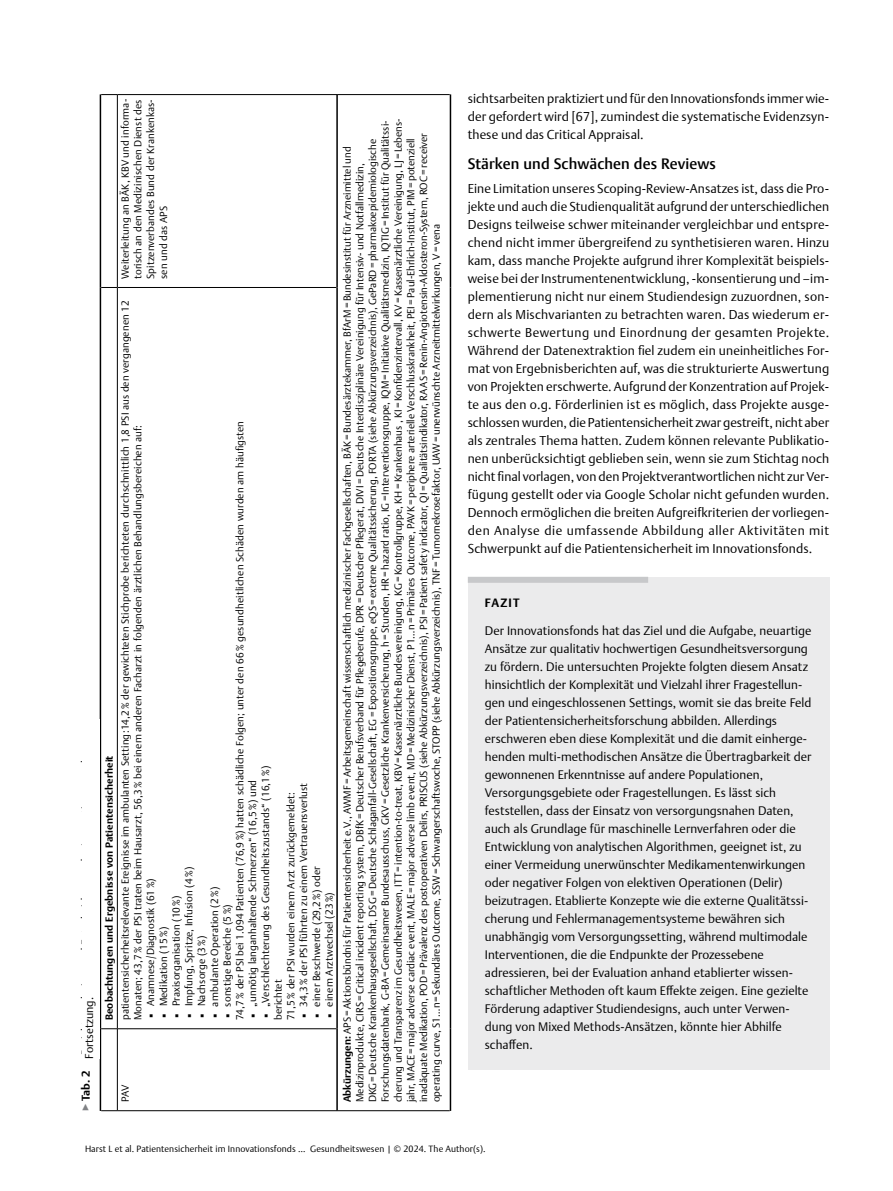
<style>
.page{position:relative;width:893px;height:1191px;background:#fff}
.page>*{position:absolute;margin:0;border:0;box-sizing:border-box;transform-origin:0 0}
.t1{font:500 15px "Thieme Argo 2011";letter-spacing:.01em;color:#000}
.t2{font:300 12.75px/18px "Thieme Argo 2011";letter-spacing:.01em;color:#000;text-align:justify}
.t3{font:300 12.3px/18px "Thieme Argo 2011";letter-spacing:.005em;color:#000}
.t4{font:700 12px "Thieme Argo 2011";color:#000}
.t5{font:300 11.25px "Thieme Argo 2011";color:#000}
.t6{font:700 11.25px "Thieme Argo 2011";color:#000}
.t7{font:300 10.2px/12.8px "Thieme Argo 2011";color:#000}
.t8{font:700 10.2px "Thieme Argo 2011";letter-spacing:.01em;color:#000}
.t9{font:300 9px "Thieme Argo 2011";letter-spacing:.01em;color:#000}
.s1{font-weight:300;color:#808285}
.s2{font-weight:700}
</style>
<div class="page">
<div style="left:468px;top:577px;width:361px;height:492px;background:#ebebec"></div>
<div style="left:468px;top:577px;width:180px;height:6px;background:#c7c8ca"></div>
<svg style="left:99px;top:95px;width:351px;height:1015px"></svg>
<hr style="left:100px;top:1028px;width:1px;height:82px;background:#000">
<hr style="left:100px;top:287px;width:1px;height:741px;background:#000">
<hr style="left:100px;top:94px;width:1px;height:193px;background:#000">
<svg style="left:101px;top:1110px;width:16px;height:1px"></svg>
<svg style="left:101px;top:1028px;width:16px;height:1px"></svg>
<svg style="left:101px;top:287px;width:16px;height:1px"></svg>
<svg style="left:101px;top:94px;width:16px;height:1px"></svg>
<hr style="left:117px;top:1028px;width:1px;height:82px;background:#000">
<hr style="left:117px;top:1110px;width:220px;height:1px;background:#000">
<hr style="left:117px;top:287px;width:1px;height:741px;background:#000">
<hr style="left:118px;top:1028px;width:218px;height:1px;background:#000">
<hr style="left:117px;top:95px;width:1px;height:192px;background:#000">
<hr style="left:118px;top:287px;width:218px;height:1px;background:#000">
<hr style="left:117px;top:94px;width:220px;height:1px;background:#000">
<hr style="left:336px;top:1028px;width:2px;height:82px;background:#000">
<hr style="left:336px;top:287px;width:2px;height:741px;background:#000">
<hr style="left:336px;top:95px;width:2px;height:192px;background:#000">
<hr style="left:450px;top:1028px;width:1px;height:82px;background:#000">
<hr style="left:450px;top:287px;width:1px;height:741px;background:#000">
<hr style="left:450px;top:94px;width:1px;height:193px;background:#000">
<hr style="left:337px;top:1110px;width:113px;height:1px;background:#000">
<hr style="left:337px;top:94px;width:113px;height:1px;background:#000">
<div style="left:83px;top:719px;width:17px;height:339px;background:#fff"></div>
<p class="t5" style="left:82px;top:1058px;width:63px;rotate:-90deg">Fortsetzung.</p>
<p class="t6" style="left:78px;top:1110px;width:41px;rotate:-90deg"><span class="s1">▶</span>Tab. 2</p>
<p class="t7" style="left:119px;top:279px;width:182px;text-align:justify;rotate:-90deg">Weiterleitung an BÄK, KBV und informa&shy;torisch an den Medizinischen Dienst des Spitzenverbandes Bund der Krankenkas&shy;sen und das APS</p>
<p class="t7" style="left:340px;top:1102px;width:985px;rotate:-90deg"><span class="s2">Abkürzungen:</span> APS=Aktionsbündnis für Patientensicherheit e.V., AWMF=Arbeitsgemeinschaft wissenschaftlich medizinischer Fachgesellschaften, BÄK=Bundesärztekammer, BfArM=Bundesinstitut für Arzneimittel und Medizinprodukte, CIRS=Critical incident reporting system, DBfK=Deutscher Berufsverband für Pflegeberufe, DPR=Deutscher Pflegerat, DIVI=Deutsche Interdisziplinäre Vereinigung für Intensiv- und Notfallmedizin, DKG=Deutsche Krankenhausgesellschaft, DSG=Deutsche Schlaganfall-Gesellschaft, EG=Expositionsgruppe, eQS=externe Qualitätssicherung, FORTA (siehe Abkürzungsverzeichnis), GePaRD=pharmakoepidemiologische Forschungsdatenbank, G-BA=Gemeinsamer Bundesausschuss, GKV=Gesetzliche Krankenversicherung, h=Stunden, HR=hazard ratio, IG=Interventionsgruppe, IQM=Initiative Qualitätsmedizin, IQTIG=Institut für Qualitätssi&shy;cherung und Transparenz im Gesundheitswesen, ITT=intention-to-treat, KBV=Kassenärztliche Bundesvereinigung, KG=Kontrollgruppe, KH=Krankenhaus , KI=Konfidenzintervall, KV=Kassenärztliche Vereinigung, LJ=Lebens&shy;jahr, MACE=major adverse cardiac event, MALE=major adverse limb event, MD=Medizinischer Dienst, P1…n=Primäres Outcome, PAVK=periphere arterielle Verschlusskrankheit, PEI=Paul-Ehrlich-Institut, PIM=potenziell inadäquate Medikation, POD=Prävalenz des postoperativen Delirs, PRISCUS (siehe Abkürzungsverzeichnis), PSI=Patient safety indicator, QI=Qualitätsindikator, RAAS=Renin-Angiotensin-Aldosteron-System, ROC=receiver operating curve, S1…n=Sekundäres Outcome, SSW=Schwangerschaftswoche, STOPP (siehe Abkürzungsverzeichnis), TNF=Tumornekrosefaktor, UAW=unerwünschte Arzneitmittelwirkungen, V=vena</p>
<p class="t7" style="left:119px;top:1020px;width:721px;rotate:-90deg">patientensicherheitsrelevante Ereignisse im ambulanten Setting:14,2% der gewichteten Stichprobe berichteten durchschnittlich 1,8 PSI aus den vergangenen 12<br>Monaten; 43,7% der PSI traten beim Hausarzt, 56,3% bei einem anderen Facharzt in folgenden ärztlichen Behandlungsbereichen auf:</p>
<p class="t7" style="left:221px;top:1020px;width:601px;rotate:-90deg">▪ sonstige Bereiche (5%)<br>74,7% der PSI bei 1.094 Patienten (76,9%) hatten schädliche Folgen; unter den 66% gesundheitlichen Schäden wurden am häufigsten</p>
<p class="t8" style="left:102px;top:1020px;width:266px;rotate:-90deg">Beobachtungen und Ergebnisse von Patientensicherheit</p>
<p class="t7" style="left:259px;top:1020px;width:256px;rotate:-90deg">▪ „Verschlechterung des Gesundheitszustands“ (16,1%) berichtet<br>71,5% der PSI wurden einem Arzt zurückgemeldet:</p>
<p class="t7" style="left:246px;top:1020px;width:242px;rotate:-90deg">▪ „unnötig langanhaltende Schmerzen“ (16,5%) und</p>
<p class="t7" style="left:297px;top:1020px;width:239px;rotate:-90deg">▪ 34,3% der PSI führten zu einem Vertrauensverlust</p>
<p class="t7" style="left:310px;top:1020px;width:155px;rotate:-90deg">▪ einer Beschwerde (29,2%) oder</p>
<p class="t7" style="left:182px;top:1020px;width:155px;rotate:-90deg">▪ Impfung, Spritze, Infusion (4%)</p>
<p class="t7" style="left:144px;top:1020px;width:143px;rotate:-90deg">▪ Anamnese/Diagnostik (61%)</p>
<p class="t7" style="left:208px;top:1020px;width:135px;rotate:-90deg">▪ ambulante Operation (2%)</p>
<p class="t7" style="left:323px;top:1020px;width:130px;rotate:-90deg">▪ einem Arztwechsel (23%)</p>
<p class="t7" style="left:170px;top:1020px;width:126px;rotate:-90deg">▪ Praxisorganisation (10%)</p>
<p class="t7" style="left:157px;top:1020px;width:95px;rotate:-90deg">▪ Medikation (15%)</p>
<p class="t7" style="left:195px;top:1020px;width:86px;rotate:-90deg">▪ Nachsorge (3%)</p>
<p class="t7" style="left:119px;top:1102px;width:19px;rotate:-90deg">PAV</p>
<p class="t2" style="left:468px;top:89px;width:363px">sichtsarbeiten praktiziert und für den Innovationsfonds immer wie&shy;der gefordert wird [67], zumindest die systematische Evidenzsyn&shy;these und das Critical Appraisal.</p>
<h1 class="t1" style="left:468px;top:154px;width:250px">Stärken und Schwächen des Reviews</h1>
<p class="t2" style="left:468px;top:179px;width:363px">Eine Limitation unseres Scoping-Review-Ansatzes ist, dass die Pro&shy;jekte und auch die Studienqualität aufgrund der unterschiedlichen Designs teilweise schwer miteinander vergleichbar und entspre&shy;chend nicht immer übergreifend zu synthetisieren waren. Hinzu kam, dass manche Projekte aufgrund ihrer Komplexität beispiels&shy;weise bei der Instrumentenentwicklung, -konsentierung und –im&shy;plementierung nicht nur einem Studiendesign zuzuordnen, son&shy;dern als Mischvarianten zu betrachten waren. Das wiederum er&shy;schwerte Bewertung und Einordnung der gesamten Projekte.<br>Während der Datenextraktion fiel zudem ein uneinheitliches For&shy;mat von Ergebnisberichten auf, was die strukturierte Auswertung von Projekten erschwerte. Aufgrund der Konzentration auf Projek&shy;te aus den o.g. Förderlinien ist es möglich, dass Projekte ausge&shy;schlossen wurden, die Patientensicherheit zwar gestreift, nicht aber als zentrales Thema hatten. Zudem können relevante Publikatio&shy;nen unberücksichtigt geblieben sein, wenn sie zum Stichtag noch nicht final vorlagen, von den Projektverantwortlichen nicht zur Ver&shy;fügung gestellt oder via Google Scholar nicht gefunden wurden.<br>Dennoch ermöglichen die breiten Aufgreifkriterien der vorliegen&shy;den Analyse die umfassende Abbildung aller Aktivitäten mit Schwerpunkt auf die Patientensicherheit im Innovationsfonds.</p>
<p class="t4" style="left:485px;top:594px;width:36px">Fazit</p>
<p class="t3" style="left:485px;top:621px;width:328px">Der Innovationsfonds hat das Ziel und die Aufgabe, neuartige Ansätze zur qualitativ hochwertigen Gesundheitsversorgung zu fördern. Die untersuchten Projekte folgten diesem Ansatz hinsichtlich der Komplexität und Vielzahl ihrer Fragestellun&shy;gen und eingeschlossenen Settings, womit sie das breite Feld der Patientensicherheitsforschung abbilden. Allerdings erschweren eben diese Komplexität und die damit einherge&shy;henden multi-methodischen Ansätze die Übertragbarkeit der gewonnenen Erkenntnisse auf andere Populationen, Versorgungsgebiete oder Fragestellungen. Es lässt sich feststellen, dass der Einsatz von versorgungsnahen Daten, auch als Grundlage für maschinelle Lernverfahren oder die Entwicklung von analytischen Algorithmen, geeignet ist, zu einer Vermeidung unerwünschter Medikamentenwirkungen oder negativer Folgen von elektiven Operationen (Delir) beizutragen. Etablierte Konzepte wie die externe Qualitätssi&shy;cherung und Fehlermanagementsysteme bewähren sich unabhängig vom Versorgungssetting, während multimodale Interventionen, die die Endpunkte der Prozessebene adressieren, bei der Evaluation anhand etablierter wissen&shy;schaftlicher Methoden oft kaum Effekte zeigen. Eine gezielte Förderung adaptiver Studiendesigns, auch unter Verwen&shy;dung von Mixed Methods-Ansätzen, könnte hier Abhilfe schaffen.</p>
<p class="t9" style="left:85px;top:1143px;width:402px">Harst L et al. Patientensicherheit im Innovationsfonds … Gesundheitswesen | © 2024. The Author(s).</p>
</div>
